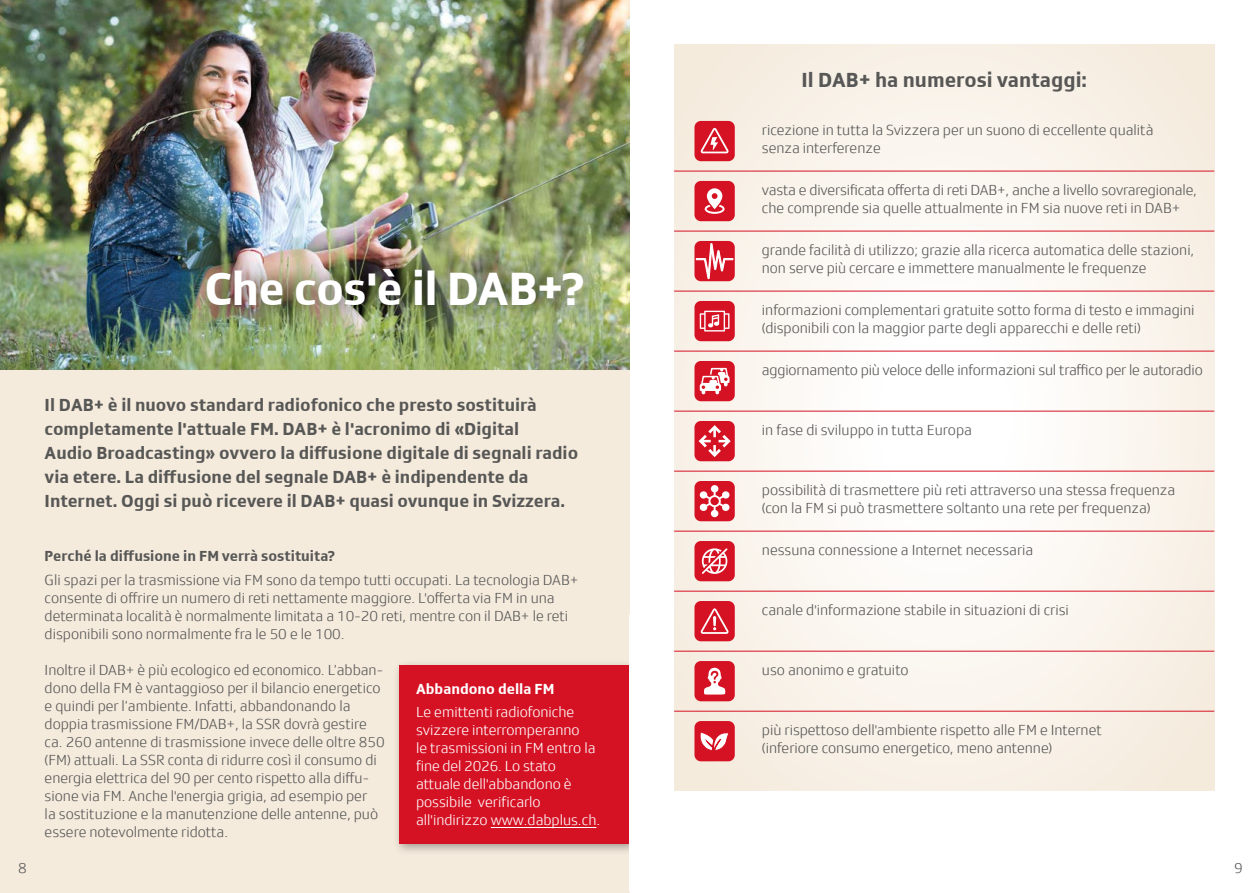
<style>
.page{position:relative;width:1259px;height:893px;background:#fff}
.page>*{position:absolute;margin:0;border:0;box-sizing:border-box;transform-origin:0 0}
.t1{font:700 48px "SRGSSR Type";letter-spacing:-.015em;color:#fff}
.t2{font:700 21px "SRGSSR Type";color:#575756}
.t3{font:700 18px/24px "SRGSSR Type";color:#575756}
.t4{font:300 15px/18px "SRGSSR Type";color:#575756}
.t5{font:300 15px/18px "SRGSSR Type";color:#fff}
.t6{font:700 15px "SRGSSR Type";color:#575756}
.t7{font:700 15px "SRGSSR Type";color:#fff}
</style>
<div class="page">
<div style="left:0;top:0;width:629px;height:893px;background:#f5ebdd"></div>
<svg style="left:674px;top:45px;width:540px;height:746px"></svg>
<img style="left:0;top:0;width:629px;height:370px">
<div style="left:184px;top:247px;width:422px;height:82px;background:#000;opacity:.75"></div>
<hr style="left:674px;top:171px;width:540px;height:1px;background:#d51224">
<hr style="left:674px;top:231px;width:540px;height:1px;background:#d51224">
<hr style="left:674px;top:291px;width:540px;height:1px;background:#d51224">
<hr style="left:674px;top:351px;width:540px;height:1px;background:#d51224">
<hr style="left:674px;top:411px;width:540px;height:1px;background:#d51224">
<hr style="left:674px;top:471px;width:540px;height:1px;background:#d51224">
<hr style="left:674px;top:531px;width:540px;height:1px;background:#d51224">
<hr style="left:674px;top:591px;width:540px;height:1px;background:#d51224">
<hr style="left:674px;top:651px;width:540px;height:1px;background:#d51224">
<hr style="left:674px;top:711px;width:540px;height:1px;background:#d51224">
<div style="left:694px;top:121px;width:41px;height:40px;background:#d51224;border-radius:6px"></div>
<svg style="left:700px;top:128px;width:29px;height:25px"></svg>
<div style="left:694px;top:181px;width:41px;height:40px;background:#d51224;border-radius:6px"></div>
<svg style="left:704px;top:188px;width:20px;height:26px"></svg>
<div style="left:694px;top:241px;width:41px;height:40px;background:#d51224;border-radius:6px"></div>
<svg style="left:696px;top:235px;width:37px;height:47px"></svg>
<div style="left:694px;top:301px;width:41px;height:40px;background:#d51224;border-radius:6px"></div>
<svg style="left:700px;top:311px;width:29px;height:21px"></svg>
<div style="left:694px;top:361px;width:41px;height:40px;background:#d51224;border-radius:6px"></div>
<svg style="left:700px;top:368px;width:29px;height:26px"></svg>
<div style="left:694px;top:421px;width:41px;height:40px;background:#d51224;border-radius:6px"></div>
<svg style="left:698px;top:425px;width:32px;height:32px"></svg>
<div style="left:694px;top:481px;width:41px;height:40px;background:#d51224;border-radius:6px"></div>
<svg style="left:699px;top:485px;width:31px;height:32px"></svg>
<div style="left:694px;top:541px;width:41px;height:40px;background:#d51224;border-radius:6px"></div>
<svg style="left:702px;top:548px;width:25px;height:26px"></svg>
<div style="left:694px;top:601px;width:41px;height:40px;background:#d51224;border-radius:6px"></div>
<svg style="left:700px;top:608px;width:29px;height:26px"></svg>
<div style="left:694px;top:661px;width:41px;height:40px;background:#d51224;border-radius:6px"></div>
<svg style="left:704px;top:668px;width:21px;height:27px"></svg>
<div style="left:694px;top:721px;width:41px;height:40px;background:#d51224;border-radius:6px"></div>
<svg style="left:700px;top:732px;width:28px;height:19px"></svg>
<div style="left:393px;top:659px;width:249px;height:197px;background:#000;opacity:.34"></div>
<div style="left:399px;top:665px;width:230px;height:179px;background:#d51224"></div>
<hr style="left:491px;top:827px;width:105px;height:1px;background:#fff">
<div style="left:629px;top:615px;width:30px;height:276px;background:#fff"></div>
<h1 class="t1" style="left:204px;top:260px;width:382px">Che cos'è il DAB+?</h1>
<p class="t3" style="left:45px;top:392px;width:535px">Il DAB+ è il nuovo standard radiofonico che presto sostituirà completamente l'attuale FM. DAB+ è l'acronimo di «Digital<br>Audio Broadcasting» ovvero la diffusione digitale di segnali radio via etere. La diffusione del segnale DAB+ è indipendente da Internet. Oggi si può ricevere il DAB+ quasi ovunque in Svizzera.</p>
<p class="t6" style="left:45px;top:547px;width:292px">Perché la diffusione in FM verrà sostituita?</p>
<p class="t4" style="left:45px;top:571px;width:535px">Gli spazi per la trasmissione via FM sono da tempo tutti occupati. La tecnologia DAB+ consente di offrire un numero di reti nettamente maggiore. L'offerta via FM in una determinata località è normalmente limitata a 10-20 reti, mentre con il DAB+ le reti disponibili sono normalmente fra le 50 e le 100.</p>
<p class="t4" style="left:45px;top:661px;width:342px">Inoltre il DAB+ è più ecologico ed economico. L’abban&shy;dono della FM è vantaggioso per il bilancio energetico e quindi per l’ambiente. Infatti, abbandonando la doppia trasmissione FM/DAB+, la SSR dovrà gestire ca. 260 antenne di trasmissione invece delle oltre 850 (FM) attuali. La SSR conta di ridurre così il consumo di energia elettrica del 90 per cento rispetto alla diffu&shy;sione via FM. Anche l'energia grigia, ad esempio per<br>la sostituzione e la manutenzione delle antenne, può essere notevolmente ridotta.</p>
<p class="t7" style="left:416px;top:680px;width:140px">Abbandono della FM</p>
<p class="t5" style="left:416px;top:703px;width:185px">Le emittenti radiofoniche svizzere interromperanno<br>le trasmissioni in FM entro la fine del 2026. Lo stato attuale dell'abbandono è possibile verificarlo all'indirizzo www.dabplus.ch.</p>
<h2 class="t2" style="left:801px;top:67px;width:287px">Il DAB+ ha numerosi vantaggi:</h2>
<p class="t4" style="left:762px;top:121px;width:393px">ricezione in tutta la Svizzera per un suono di eccellente qualità senza interferenze</p>
<p class="t4" style="left:762px;top:181px;width:436px">vasta e diversificata offerta di reti DAB+, anche a livello sovraregionale, che comprende sia quelle attualmente in FM sia nuove reti in DAB+</p>
<p class="t4" style="left:762px;top:241px;width:434px">grande facilità di utilizzo; grazie alla ricerca automatica delle stazioni, non serve più cercare e immettere manualmente le frequenze</p>
<p class="t4" style="left:762px;top:301px;width:434px">informazioni complementari gratuite sotto forma di testo e immagini (disponibili con la maggior parte degli apparecchi e delle reti)</p>
<p class="t4" style="left:762px;top:361px;width:442px">aggiornamento più veloce delle informazioni sul traffico per le autoradio</p>
<p class="t4" style="left:762px;top:421px;width:211px">in fase di sviluppo in tutta Europa</p>
<p class="t4" style="left:762px;top:481px;width:415px">possibilità di trasmettere più reti attraverso una stessa frequenza (con la FM si può trasmettere soltanto una rete per frequenza)</p>
<p class="t4" style="left:762px;top:541px;width:273px">nessuna connessione a Internet necessaria</p>
<p class="t4" style="left:762px;top:601px;width:308px">canale d'informazione stabile in situazioni di crisi</p>
<p class="t4" style="left:762px;top:661px;width:148px">uso anonimo e gratuito</p>
<p class="t4" style="left:762px;top:721px;width:341px">più rispettoso dell'ambiente rispetto alle FM e Internet (inferiore consumo energetico, meno antenne)</p>
<p class="t4" style="left:18px;top:859px;width:10px">8</p>
<p class="t4" style="left:1234px;top:859px;width:10px">9</p>
</div>
